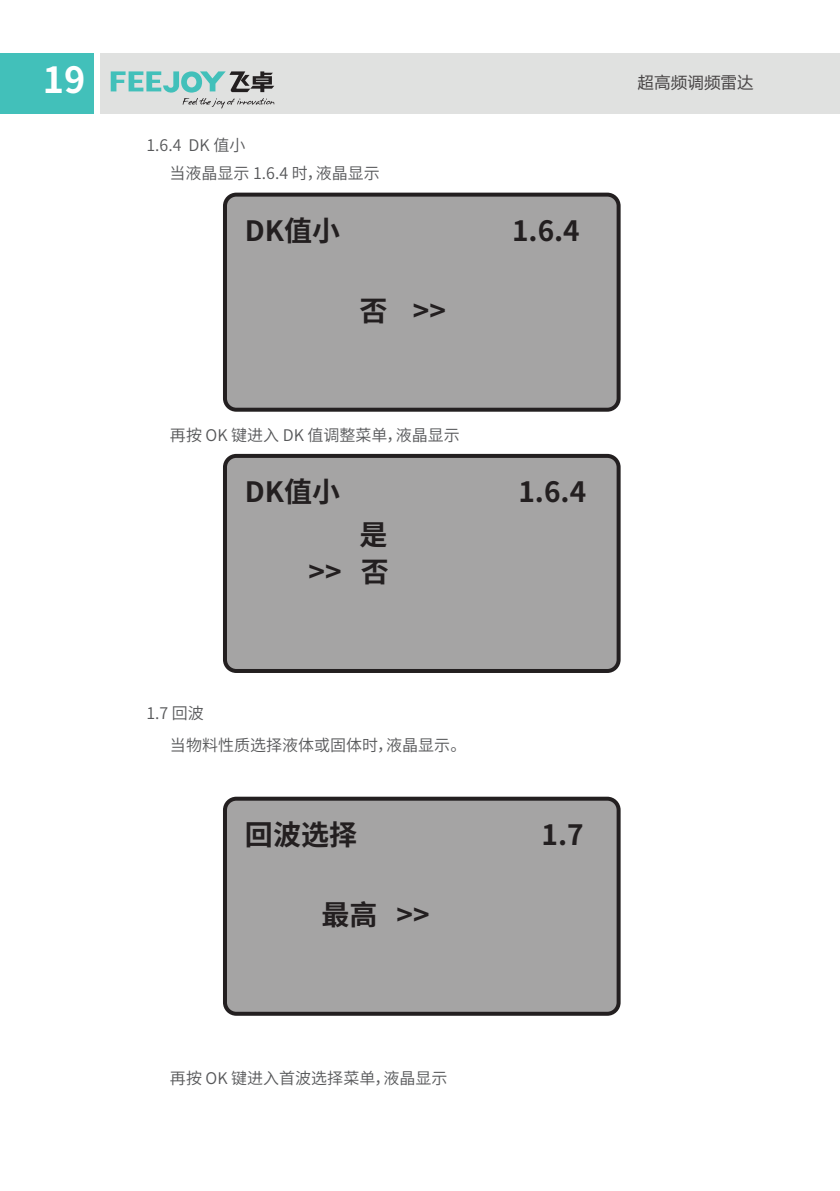
<style>
.page{position:relative;width:840px;height:1191px;background:#fff}
.page>*{position:absolute;margin:0;border:0;box-sizing:border-box;transform-origin:0 0}
.t1{font:700 36px "Source Han Sans CN";color:#fff}
.t2{font:700 28px "Source Han Sans CN";color:#231f20}
.t3{font:16px "Source Han Sans CN";color:#57585a}
.t4{font:16px "Microsoft Ya Hei";letter-spacing:.04em;color:#231f20}
</style>
<div class="page">
<div style="left:0;top:54px;width:93px;height:60px;background:#42c0ba"></div>
<div style="left:100px;top:54px;width:739px;height:60px;background:#e0e1e0"></div>
<svg style="left:111px;top:71px;width:163px;height:37px"></svg>
<div style="left:225px;top:195px;width:393px;height:215px;background:#a5a4a4;border-radius:11px"></div>
<div style="left:223px;top:193px;width:397px;height:219px;border:4px solid #231f20;border-radius:11px"></div>
<div style="left:225px;top:456px;width:393px;height:215px;background:#a5a4a4;border-radius:11px"></div>
<div style="left:223px;top:454px;width:397px;height:219px;border:4px solid #231f20;border-radius:11px"></div>
<div style="left:225px;top:798px;width:393px;height:215px;background:#a5a4a4;border-radius:11px"></div>
<div style="left:223px;top:796px;width:397px;height:219px;border:4px solid #231f20;border-radius:11px"></div>
<h1 class="t1" style="left:43px;top:59px;width:44px">19</h1>
<p class="t4" style="left:637px;top:72px;width:117px">超高频调频雷达</p>
<p class="t3" style="left:146px;top:136px;width:100px">1.6.4 DK 值小</p>
<p class="t3" style="left:169px;top:164px;width:212px">当液晶显示 1.6.4 时，液晶显示</p>
<h2 class="t2" style="left:245px;top:215px;width:97px">DK值小</h2>
<h2 class="t2" style="left:512px;top:215px;width:69px">1.6.4</h2>
<h2 class="t2" style="left:359px;top:295px;width:88px">否 &gt;&gt;</h2>
<p class="t3" style="left:170px;top:426px;width:291px">再按 OK 键进入 DK 值调整菜单，液晶显示</p>
<h2 class="t2" style="left:245px;top:476px;width:97px">DK值小</h2>
<h2 class="t2" style="left:518px;top:476px;width:69px">1.6.4</h2>
<h2 class="t2" style="left:359px;top:519px;width:29px">是</h2>
<p class="t3" style="left:146px;top:704px;width:59px">1.7 回波</p>
<h2 class="t2" style="left:308px;top:556px;width:82px">&gt;&gt; 否</h2>
<p class="t3" style="left:170px;top:736px;width:298px">当物料性质选择液体或固体时，液晶显示。</p>
<h2 class="t2" style="left:245px;top:819px;width:113px">回波选择</h2>
<h2 class="t2" style="left:541px;top:819px;width:44px">1.7</h2>
<h2 class="t2" style="left:321px;top:899px;width:110px">最高 &gt;&gt;</h2>
<p class="t3" style="left:170px;top:1069px;width:279px">再按 OK 键进入首波选择菜单，液晶显示</p>
</div>
